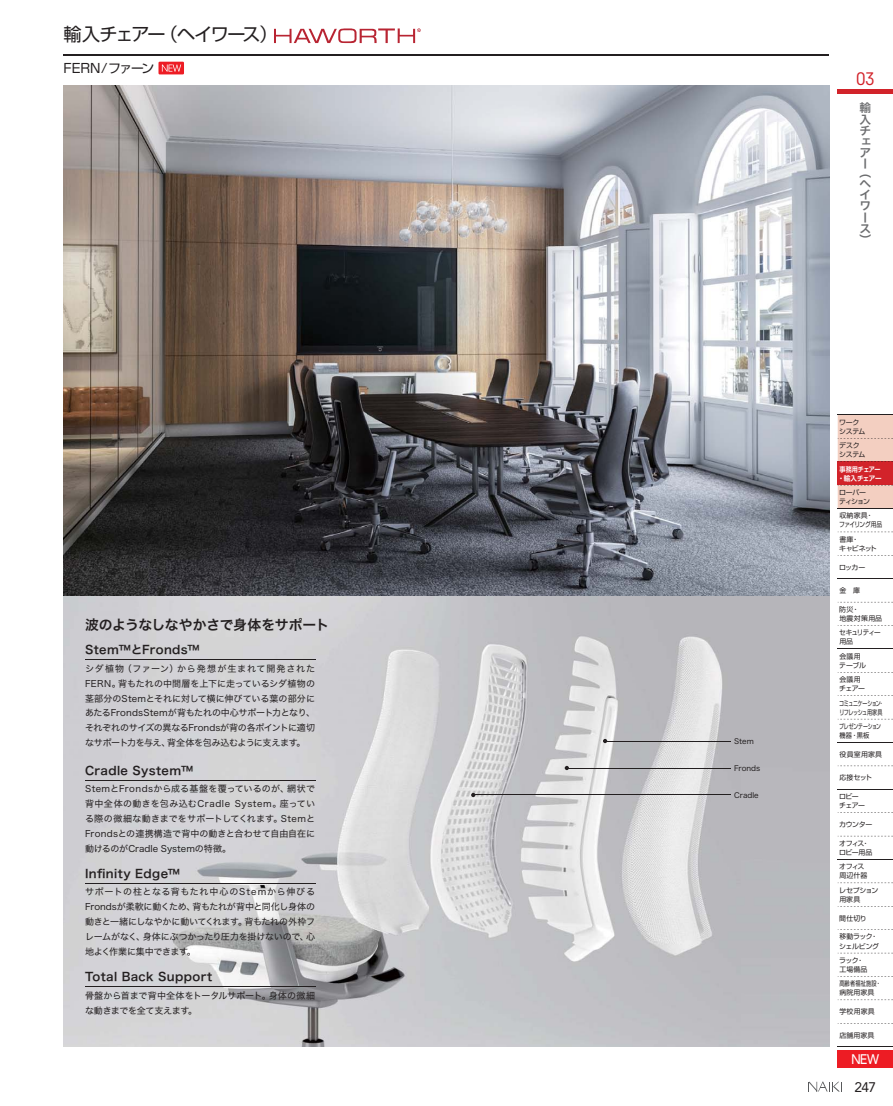
<style>
.page{position:relative;width:893px;height:1106px;background:#fff}
.page>*{position:absolute;margin:0;border:0;box-sizing:border-box;transform-origin:0 0}
.t1{font:18px "Shin Go Pro Regular 90 pv RKSJ H";letter-spacing:-.105em;color:#231f20}
.t2{font:18px "Core Sans D35";color:#d2232a}
.t3{font:13.8px "Hira Kaku Std W6 90 pv RKSJ V";letter-spacing:-.02em;color:#231f20}
.t4{font:13.8px "Avenir LT Std";color:#231f20}
.t5{font:500 13.8px "Avenir LT Std";color:#fff;scale:.9 1}
.t6{font:12.75px "Shin Go Pro Regular 90 pv RKSJ H";letter-spacing:-.05em;color:#231f20}
.t7{font:11.7px "Hira Kaku Std W6 90 pv RKSJ V";letter-spacing:.035em;color:#231f20}
.t8{font:11.7px/11.1px "Hira Kaku Std W6 90 pv RKSJ V";color:#6d6e70;text-align:justify}
.t9{font:9px/14.9px "Hira Kaku Std W4 90 pv RKSJ H";letter-spacing:-.02em;color:#231f20;text-align:justify}
.t10{font:7.5px "Hira Kaku Std W4 90 pv RKSJ H";letter-spacing:.005em;color:#231f20}
.t11{font:6.9px/9px "Shin Go Pro Regular 90 pv RKSJ H";letter-spacing:-.035em;color:#231f20}
.t12{font:6.9px/9px "Shin Go Pro Regular 90 pv RKSJ H";letter-spacing:-.075em;color:#231f20;scale:.72 1}
.t13{font:6.9px/9px "Shin Go Pro De Bold 90 pv RKSJ H";letter-spacing:-.065em;color:#fff;scale:.88 1}
.t14{font:6.9px/9px "Shin Go Pro Regular 90 pv RKSJ H";letter-spacing:-.015em;color:#231f20;scale:.7 1}
.t15{font:6.9px/9px "Shin Go Pro Regular 90 pv RKSJ H";letter-spacing:.03em;color:#231f20;scale:.75 1}
.t16{font:6.9px/9px "Shin Go Pro Regular 90 pv RKSJ H";letter-spacing:-.075em;color:#231f20}
.t17{font:6.9px/9px "Shin Go Pro Regular 90 pv RKSJ H";letter-spacing:-.115em;color:#231f20}
.t18{font:6.9px/9px "Shin Go Pro Regular 90 pv RKSJ H";letter-spacing:-.09em;color:#231f20}
.t19{font:6.9px/9px "Shin Go Pro Regular 90 pv RKSJ H";letter-spacing:.045em;color:#231f20}
.t20{font:6.9px/9px "Shin Go Pro Regular 90 pv RKSJ H";letter-spacing:-.125em;color:#231f20;scale:.95 1}
.t21{font:6.9px/9px "Shin Go Pro Regular 90 pv RKSJ H";letter-spacing:-.015em;color:#231f20}
</style>
<div class="page">
<svg style="left:274px;top:28px;width:147px;height:15px"></svg>
<div style="left:158px;top:62px;width:26px;height:12px;background:#ed1c24"></div>
<svg style="left:162px;top:64px;width:19px;height:8px"></svg>
<hr style="left:64px;top:55px;width:765px;height:1px;background:#231f20">
<img style="left:64px;top:85px;width:765px;height:961px">
<hr style="left:85px;top:659px;width:230px;height:1px;background:#231f20">
<hr style="left:85px;top:780px;width:230px;height:1px;background:#231f20">
<hr style="left:85px;top:883px;width:230px;height:1px;background:#231f20">
<hr style="left:85px;top:986px;width:230px;height:1px;background:#231f20">
<hr style="left:605px;top:740px;width:125px;height:1px;background:#231f20">
<svg style="left:603px;top:739px;width:4px;height:4px"></svg>
<hr style="left:567px;top:767px;width:163px;height:1px;background:#231f20">
<svg style="left:565px;top:766px;width:4px;height:4px"></svg>
<hr style="left:473px;top:794px;width:257px;height:1px;background:#231f20">
<svg style="left:471px;top:793px;width:4px;height:4px"></svg>
<svg style="left:808px;top:1081px;width:34px;height:10px"></svg>
<svg style="left:838px;top:531px;width:55px;height:1px"></svg>
<svg style="left:838px;top:602px;width:55px;height:1px"></svg>
<svg style="left:838px;top:625px;width:55px;height:1px"></svg>
<svg style="left:838px;top:765px;width:55px;height:1px"></svg>
<svg style="left:838px;top:882px;width:55px;height:1px"></svg>
<svg style="left:838px;top:906px;width:55px;height:1px"></svg>
<svg style="left:838px;top:929px;width:55px;height:1px"></svg>
<hr style="left:838px;top:508px;width:55px;height:1px;background:#231f20">
<hr style="left:838px;top:578px;width:55px;height:1px;background:#231f20">
<hr style="left:838px;top:648px;width:55px;height:1px;background:#231f20">
<svg style="left:838px;top:555px;width:55px;height:1px"></svg>
<hr style="left:838px;top:742px;width:55px;height:1px;background:#231f20">
<hr style="left:838px;top:789px;width:55px;height:1px;background:#231f20">
<hr style="left:838px;top:859px;width:55px;height:1px;background:#231f20">
<svg style="left:838px;top:952px;width:55px;height:1px"></svg>
<svg style="left:838px;top:999px;width:55px;height:1px"></svg>
<hr style="left:838px;top:1046px;width:55px;height:1px;background:#231f20">
<svg style="left:838px;top:695px;width:55px;height:1px"></svg>
<svg style="left:838px;top:719px;width:55px;height:1px"></svg>
<svg style="left:838px;top:672px;width:55px;height:1px"></svg>
<svg style="left:838px;top:1023px;width:55px;height:1px"></svg>
<svg style="left:838px;top:415px;width:55px;height:93px;background:#e9a199"></svg>
<svg style="left:838px;top:976px;width:55px;height:1px"></svg>
<svg style="left:838px;top:812px;width:55px;height:1px"></svg>
<svg style="left:838px;top:836px;width:55px;height:1px"></svg>
<div style="left:838px;top:89px;width:55px;height:5px;background:#d2232a"></div>
<div style="left:838px;top:1050px;width:55px;height:17px;background:#ed1c24"></div>
<h1 class="t1" style="left:64px;top:27px;width:215px">輸入チェアー（ヘイワース）</h1>
<h3 class="t6" style="left:64px;top:63px;width:92px">FERN/ファーン</h3>
<h2 class="t3" style="left:85px;top:619px;width:246px">波のようなしなやかさで身体をサポート</h2>
<p class="t7" style="left:85px;top:645px;width:117px">Stem™とFronds™</p>
<p class="t9" style="left:85px;top:662px;width:232px">シダ植物（ファーン）から発想が生まれて開発されたFERN。背もたれの中間層を上下に走っているシダ植物の茎部分のStemとそれに対して横に伸びている葉の部分にあたるFrondsStemが背もたれの中心サポート力となり、それぞれのサイズの異なるFrondsが背の各ポイントに適切なサポート力を与え、背全体を包み込むように支えます。</p>
<p class="t7" style="left:85px;top:766px;width:110px">Cradle System™</p>
<p class="t9" style="left:85px;top:782px;width:232px">StemとFrondsから成る基盤を覆っているのが、網状で背中全体の動きを包み込むCradle System。座っている際の微細な動きまでをサポートしてくれます。StemとFrondsとの連携構造で背中の動きと合わせて自由自在に動けるのがCradle Systemの特徴。</p>
<p class="t9" style="left:85px;top:885px;width:231px">サポートの柱となる背もたれ中心のStemから伸びるFrondsが柔軟に動くため、背もたれが背中と同化し身体の動きと一緒にしなやかに動いてくれます。背もたれの外枠フレームがなく、身体にぶつかったり圧力を掛けないので、心地よく作業に集中できます。</p>
<p class="t9" style="left:85px;top:989px;width:231px">骨盤から首まで背中全体をトータルサポート。身体の微細な動きまでを全て支えます。</p>
<p class="t7" style="left:85px;top:869px;width:97px">Infinity Edge™</p>
<p class="t7" style="left:85px;top:972px;width:129px">Total Back Support</p>
<p class="t10" style="left:734px;top:738px;width:21px">Stem</p>
<p class="t10" style="left:734px;top:765px;width:28px">Fronds</p>
<p class="t10" style="left:734px;top:792px;width:26px">Cradle</p>
<h1 class="t2" style="left:856px;top:68px;width:20px">03</h1>
<p class="t8" style="left:859px;top:104px;width:13px">輸入チェアー</p>
<p class="t8" style="left:859px;top:169px;width:13px;text-align:left">（ヘイワース）</p>
<p class="t11" style="left:839px;top:418px;width:28px">ワークシステム</p>
<p class="t11" style="left:839px;top:442px;width:28px">デスクシステム</p>
<p class="t13" style="left:838px;top:465px;width:51px">事務用チェアー・輸入チェアー</p>
<p class="t17" style="left:839px;top:489px;width:32px">ローパーティション</p>
<p class="t11" style="left:839px;top:512px;width:44px">収納家具・<br>ファイリング用品</p>
<p class="t18" style="left:839px;top:535px;width:39px">書庫・<br>キャビネット</p>
<p class="t11" style="left:839px;top:563px;width:28px">ロッカー</p>
<p class="t11" style="left:839px;top:587px;width:22px">金　庫</p>
<p class="t19" style="left:839px;top:606px;width:44px">防災・<br>地震対策用品</p>
<p class="t20" style="left:839px;top:629px;width:45px">セキュリティー用品</p>
<p class="t11" style="left:839px;top:652px;width:28px">会議用テーブル</p>
<p class="t11" style="left:839px;top:676px;width:27px">会議用チェアー</p>
<p class="t12" style="left:839px;top:699px;width:63px">コミュニケーション・リフレッシュ用家具</p>
<p class="t14" style="left:839px;top:722px;width:61px">プレゼンテーション機器・黒板</p>
<p class="t11" style="left:839px;top:750px;width:44px">役員室用家具</p>
<p class="t11" style="left:839px;top:774px;width:34px">応接セット</p>
<p class="t11" style="left:839px;top:793px;width:27px">ロビーチェアー</p>
<p class="t11" style="left:839px;top:820px;width:34px">カウンター</p>
<p class="t16" style="left:839px;top:839px;width:35px">オフィス・ロビー用品</p>
<p class="t21" style="left:839px;top:863px;width:30px">オフィス周辺什器</p>
<p class="t11" style="left:839px;top:886px;width:41px">レセプション用家具</p>
<p class="t11" style="left:839px;top:914px;width:29px">間仕切り</p>
<p class="t11" style="left:839px;top:933px;width:41px">移動ラック・シェルビング</p>
<p class="t11" style="left:839px;top:956px;width:30px">ラック・工場備品</p>
<p class="t15" style="left:839px;top:980px;width:57px">高齢者福祉施設・病院用家具</p>
<p class="t11" style="left:839px;top:1008px;width:37px">学校用家具</p>
<p class="t11" style="left:839px;top:1031px;width:37px">店舗用家具</p>
<h2 class="t5" style="left:851px;top:1050px;width:33px">NEW</h2>
<h2 class="t4" style="left:854px;top:1078px;width:23px">247</h2>
</div>
